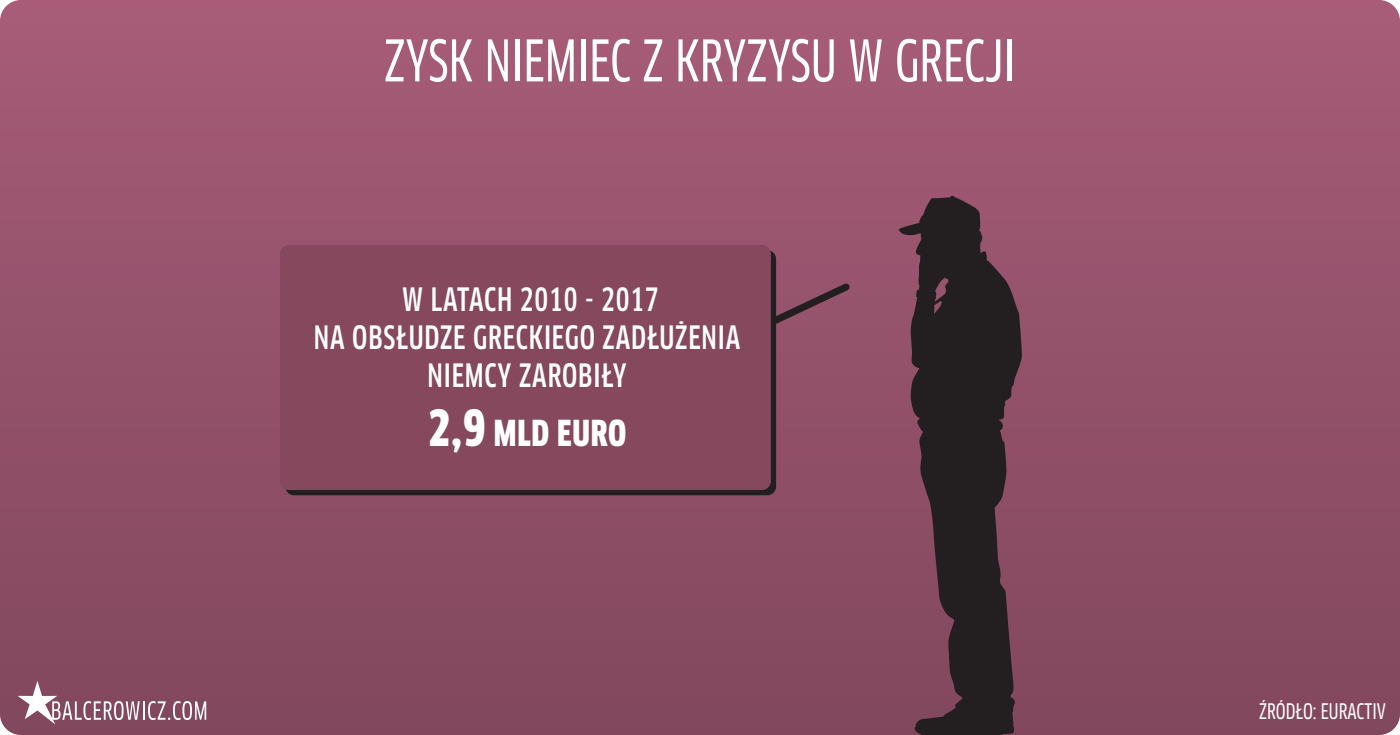
<style>
.page{position:relative;width:1400px;height:735px;background:#fff}
.page>*{position:absolute;margin:0;border:0;box-sizing:border-box;transform-origin:0 0}
.t1{font:56px "Clan Pro Cond News";color:#fff}
.t2{font:900 condensed 35px "Clan Pro";letter-spacing:.025em;color:#fff}
.t3{font:500 condensed 31.5px/37.8px "Clan Pro";letter-spacing:.025em;color:#fff;text-align:center}
.t4{font:21px "Clan Pro Cond News";color:#fff}
.s1{font-size:49px}
</style>
<div class="page">
<div style="left:0;top:0;width:1400px;height:735px;background:linear-gradient(to bottom,#a75c77,#81475d)"></div>
<svg style="left:898px;top:195px;width:124px;height:540px;fill:#231f20"></svg>
<svg style="left:18px;top:681px;width:188px;height:43px"></svg>
<div style="left:285px;top:250px;width:491px;height:245px;background:#231f20;border-radius:9px"></div>
<svg style="left:776px;top:278px;width:79px;height:62px"></svg>
<div style="left:280px;top:245px;width:491px;height:245px;background:#85485d;border-radius:9px"></div>
<h1 class="t1" style="left:384px;top:28px;width:633px">ZYSK NIEMIEC Z KRYZYSU W GRECJI</h1>
<p class="t3" style="left:314px;top:281px;width:428px">W LATACH 2010 - 2017<br>NA OBSŁUDZE GRECKIEGO ZADŁUŻENIA<br>NIEMCY ZAROBIŁY</p>
<p class="t2" style="left:428px;top:413px;width:200px"><span class="s1">2,9</span> MLD EURO</p>
<p class="t4" style="left:1259px;top:699px;width:128px">ŹRÓDŁO: EURACTIV</p>
</div>
